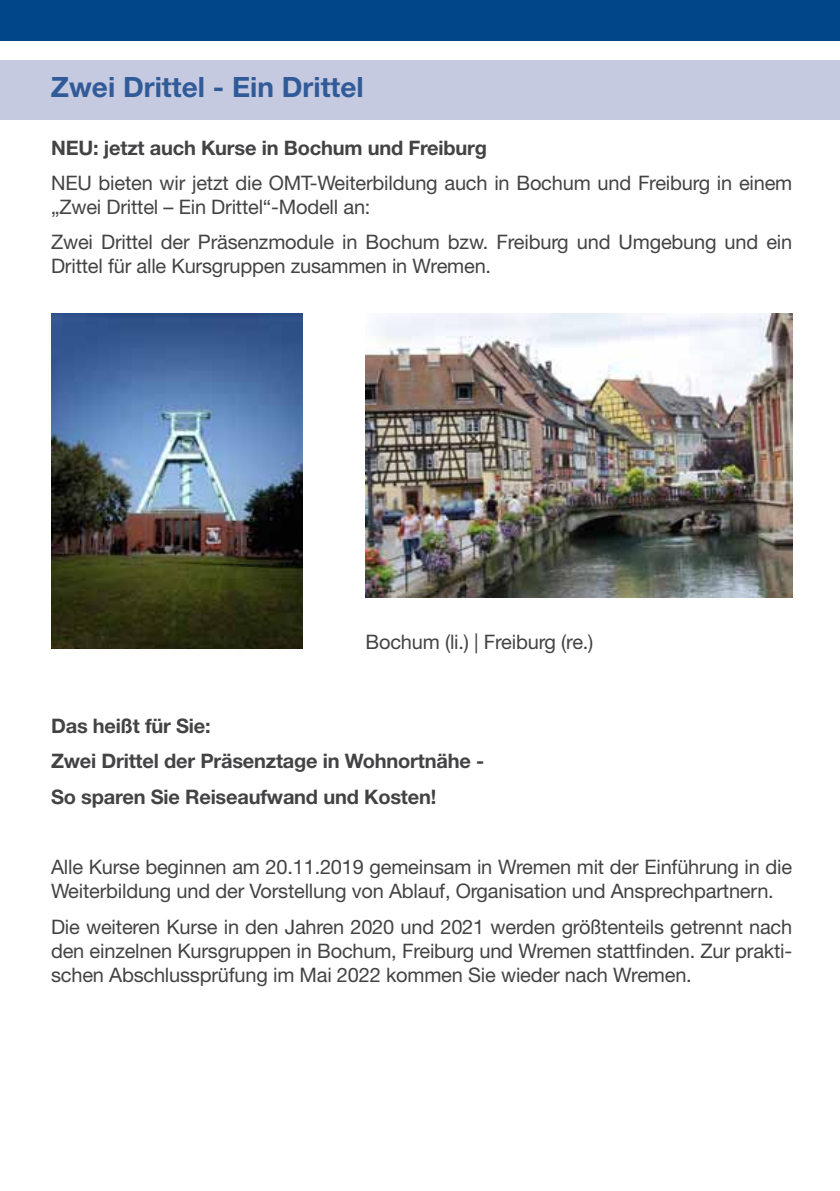
<style>
.page{position:relative;width:840px;height:1191px;background:#fff}
.page>*{position:absolute;margin:0;border:0;box-sizing:border-box;transform-origin:0 0}
.t1{font:700 28px "Helvetica Neue LT Std";color:#315b98}
.t2{font:20px/24px "Helvetica Neue LT Std";letter-spacing:-.01em;color:#434345}
.t3{font:700 20px/35.4px "Helvetica Neue LT Std";letter-spacing:-.01em;color:#434345}
</style>
<div class="page">
<img style="left:51px;top:314px;width:251px;height:334px">
<img style="left:365px;top:314px;width:426px;height:284px">
<div style="left:0;top:0;width:839px;height:40px;background:#004689"></div>
<div style="left:0;top:60px;width:839px;height:60px;background:#c5cae0"></div>
<h1 class="t1" style="left:51px;top:70px;width:314px">Zwei Drittel - Ein Drittel</h1>
<p class="t3" style="left:51px;top:129px;width:437px">NEU: jetzt auch Kurse in Bochum und Freiburg</p>
<p class="t2" style="left:51px;top:171px;width:742px">NEU bieten wir jetzt die OMT-Weiterbildung auch in Bochum und Freiburg in einem „Zwei Drittel – Ein Drittel“-Modell an:</p>
<p class="t2" style="left:51px;top:230px;width:742px">Zwei Drittel der Präsenzmodule in Bochum bzw. Freiburg und Umgebung und ein<br>Drittel für alle Kursgruppen zusammen in Wremen.</p>
<p class="t2" style="left:365px;top:630px;width:229px">Bochum (li.) | Freiburg (re.)</p>
<p class="t3" style="left:51px;top:707px;width:434px">Das heißt für Sie:<br>Zwei Drittel der Präsenztage in Wohnortnähe -<br>So sparen Sie Reiseaufwand und Kosten!</p>
<p class="t2" style="left:51px;top:855px;width:742px">Alle Kurse beginnen am 20.11.2019 gemeinsam in Wremen mit der Einführung in die<br>Weiterbildung und der Vorstellung von Ablauf, Organisation und Ansprechpartnern.</p>
<p class="t2" style="left:51px;top:914px;width:742px;text-align:justify">Die weiteren Kurse in den Jahren 2020 und 2021 werden größtenteils getrennt nach den einzelnen Kursgruppen in Bochum, Freiburg und Wremen stattfinden. Zur prakti&shy;schen Abschlussprüfung im Mai 2022 kommen Sie wieder nach Wremen.</p>
</div>
